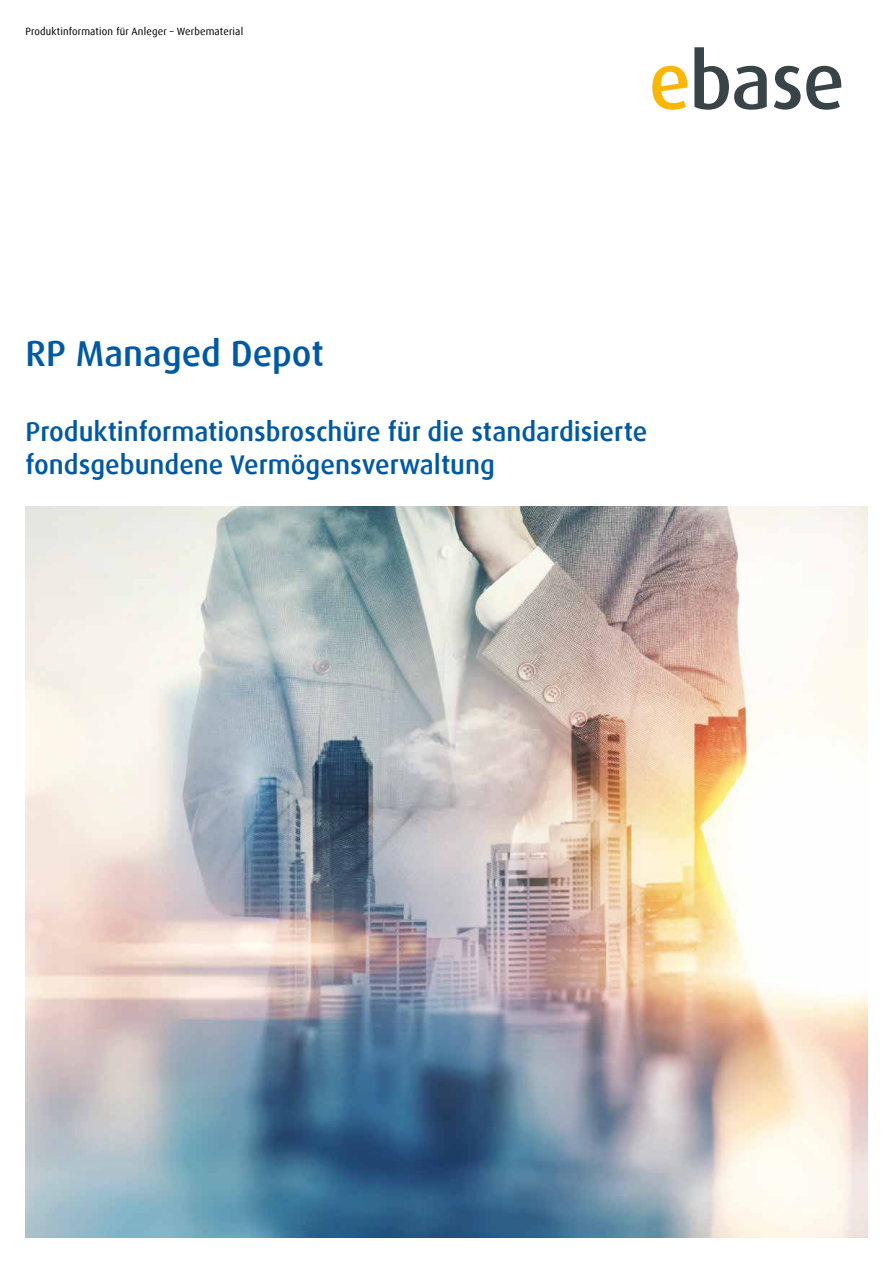
<style>
.page{position:relative;width:893px;height:1263px;background:#fff}
.page>*{position:absolute;margin:0;border:0;box-sizing:border-box;transform-origin:0 0}
.t1{font:500 36px "Dax Offc";color:#0059a3}
.t2{font:500 27px/32.4px "Dax Offc";color:#0059a3}
.t3{font:10.5px "Dax Offc";letter-spacing:.015em;color:#000}
</style>
<div class="page">
<img style="left:26px;top:506px;width:841px;height:731px">
<svg style="left:652px;top:66px;width:36px;height:44px"></svg>
<svg style="left:694px;top:47px;width:73px;height:63px"></svg>
<svg style="left:774px;top:66px;width:67px;height:44px"></svg>
<p class="t3" style="left:26px;top:25px;width:219px">Produktinformation für Anleger – Werbematerial</p>
<h1 class="t1" style="left:26px;top:330px;width:300px">RP Managed Depot</h1>
<p class="t2" style="left:26px;top:416px;width:623px">Produktinformationsbroschüre für die standardisierte fondsgebundene Vermögensverwaltung</p>
</div>
